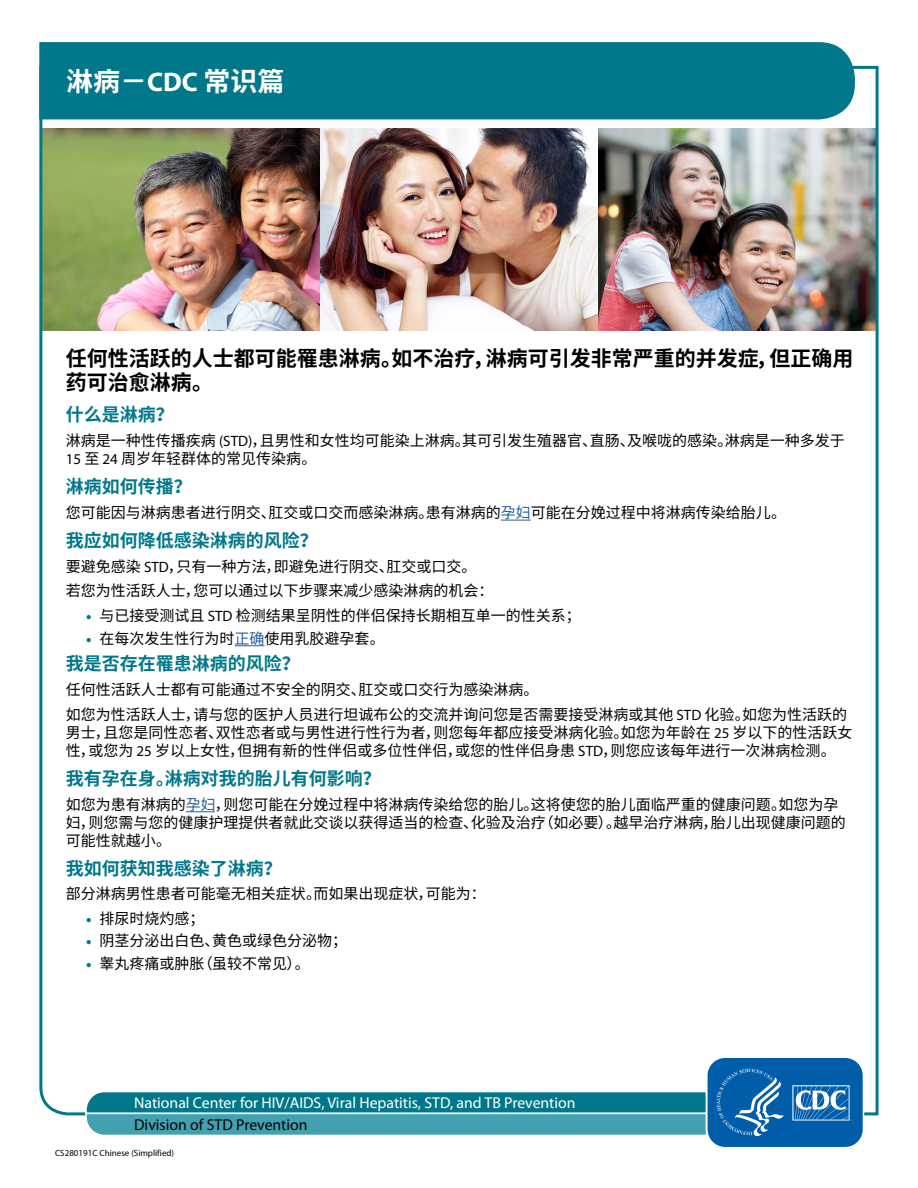
<style>
.page{position:relative;width:918px;height:1188px;background:#fff}
.page>*{position:absolute;margin:0;border:0;box-sizing:border-box;transform-origin:0 0}
.t1{font:700 27px "Noto Sans CJ Ksc";color:#fff}
.t2{font:700 21px/24px "Noto Sans CJ Ksc";color:#000}
.t3{font:700 18px "Noto Sans CJ Ksc";color:#00788a}
.t4{font:15.75px/21.9px "Myriad Pro";color:#fff}
.t5{font:15px/18px "Noto Sans CJ Ksc";color:#000}
.t6{font:9px "Myriad Pro";color:#000}
.s1{font-family:"Myriad Pro"}
.s2{color:#215e9e}
.s3{font-family:"Myriad Pro";font-weight:900;color:#00788a}
.s4{color:#000}
</style>
<div class="page">
<div style="left:39px;top:42px;width:813px;height:22px;background:#00788a"></div>
<img style="left:39px;top:64px;width:840px;height:1052px">
<svg style="left:85px;top:1056px;width:780px;height:91px"></svg>
<h1 class="t1" style="left:66px;top:66px;width:220px">淋病－<span class="s1">CDC</span> 常识篇</h1>
<h2 class="t2" style="left:66px;top:347px;width:789px">任何性活跃的人士都可能罹患淋病。如不治疗，淋病可引发非常严重的并发症，但正确用药可治愈淋病。</h2>
<h3 class="t3" style="left:66px;top:405px;width:109px">什么是淋病？</h3>
<p class="t5" style="left:66px;top:432px;width:780px">淋病是一种性传播疾病 <span class="s1">(STD)</span>，且男性和女性均可能染上淋病。其可引发生殖器官、直肠、及喉咙的感染。淋病是一种多发于<br><span class="s1">15</span> 至 <span class="s1">24</span> 周岁年轻群体的常见传染病。</p>
<h3 class="t3" style="left:66px;top:476px;width:127px">淋病如何传播？</h3>
<p class="t5" style="left:66px;top:504px;width:722px">您可能因与淋病患者进行阴交、肛交或口交而感染淋病。患有淋病的<span class="s2">孕妇</span>可能在分娩过程中将淋病传染给胎儿。</p>
<h3 class="t3" style="left:66px;top:530px;width:253px">我应如何降低感染淋病的风险？</h3>
<p class="t5" style="left:66px;top:558px;width:412px">要避免感染 <span class="s1">STD</span>，只有一种方法，即避免进行阴交、肛交或口交。</p>
<p class="t5" style="left:66px;top:582px;width:429px">若您为性活跃人士，您可以通过以下步骤来减少感染淋病的机会：</p>
<p class="t5" style="left:86px;top:607px;width:496px"><span class="s3">•</span> 与已接受测试且 <span class="s1">STD</span> 检测结果呈阴性的伴侣保持长期相互单一的性关系；</p>
<p class="t5" style="left:86px;top:629px;width:300px"><span class="s3">•</span> 在每次发生性行为时<span class="s2">正确</span>使用乳胶避孕套。</p>
<h3 class="t3" style="left:66px;top:653px;width:235px">我是否存在罹患淋病的风险？</h3>
<p class="t5" style="left:66px;top:681px;width:474px">任何性活跃人士都有可能通过不安全的阴交、肛交或口交行为感染淋病。</p>
<p class="t5" style="left:66px;top:706px;width:788px">如您为性活跃人士，请与您的医护人员进行坦诚布公的交流并询问您是否需要接受淋病或其他 <span class="s1">STD</span> 化验。如您为性活跃的男士，且您是同性恋者、双性恋者或与男性进行性行为者，则您每年都应接受淋病化验。如您为年龄在 <span class="s1">25</span> 岁以下的性活跃女性，或您为 <span class="s1">25</span> 岁以上女性，但拥有新的性伴侣或多位性伴侣，或您的性伴侣身患 <span class="s1">STD</span>，则您应该每年进行一次淋病检测。</p>
<h3 class="t3" style="left:66px;top:768px;width:316px">我有孕在身。淋病对我的胎儿有何影响？</h3>
<p class="t5" style="left:66px;top:795px;width:781px">如您为患有淋病的<span class="s2">孕妇</span>，则您可能在分娩过程中将淋病传染给您的胎儿。这将使您的胎儿面临严重的健康问题。如您为孕妇，则您需与您的健康护理提供者就此交谈以获得适当的检查、化验及治疗（如必要）。越早治疗淋病，胎儿出现健康问题的可能性就越小。</p>
<h3 class="t3" style="left:66px;top:858px;width:217px">我如何获知我感染了淋病？</h3>
<p class="t5" style="left:66px;top:885px;width:421px">部分淋病男性患者可能毫无相关症状。而如果出现症状，可能为：</p>
<p class="t5" style="left:86px;top:910px;width:120px"><span class="s3">•</span> 排尿时烧灼感；</p>
<p class="t5" style="left:86px;top:932px;width:262px"><span class="s3">•</span> 阴茎分泌出白色、黄色或绿色分泌物；</p>
<p class="t5" style="left:86px;top:955px;width:225px"><span class="s3">•</span> 睾丸疼痛或肿胀（虽较不常见）。</p>
<p class="t4" style="left:134px;top:1091px;width:443px">National Center for HIV/AIDS, Viral Hepatitis, STD, and TB Prevention<br><span class="s4">Division of STD Prevention</span></p>
<p class="t6" style="left:55px;top:1147px;width:121px">CS280191C Chinese (Simplified)</p>
</div>
